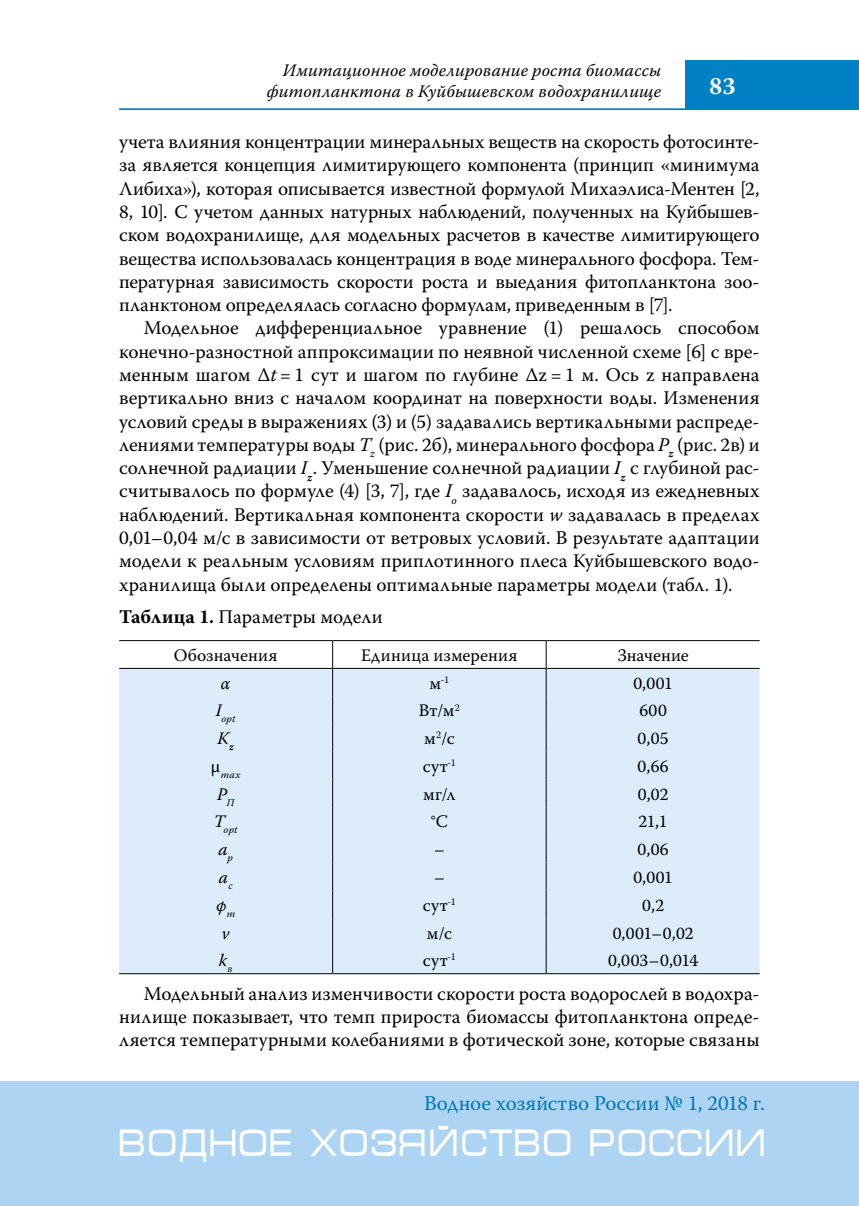
<style>
.page{position:relative;width:859px;height:1206px;background:#fff}
.page>*{position:absolute;margin:0;border:0;box-sizing:border-box;transform-origin:0 0}
.t1{font:38.5px "Micra";color:#fff;scale:.81 1}
.t2{font:700 24.5px "Warnock Pro";color:#fff}
.t3{font:21px "Warnock Pro";color:#0077b6}
.t4{font:19.25px/23.3px "Warnock Pro";color:#000;text-align:justify}
.t5{font:17.5px "Warnock Pro";letter-spacing:.01em;color:#000}
.t6{font:italic 17.5px/21px "Warnock Pro";letter-spacing:.01em;color:#000;text-align:right}
.t7{font:italic 10.15px "Warnock Pro";letter-spacing:.02em;color:#000}
.t8{font:10.15px "Warnock Pro";color:#000}
.s1{font-style:italic}
.s2{font-weight:700}
.s3{font-size:17.5px}
</style>
<div class="page">
<hr style="left:119px;top:108px;width:739px;height:2px;background:#0080c5">
<div style="left:685px;top:60px;width:173px;height:50px;background:#0080c5"></div>
<div style="left:0;top:1081px;width:858px;height:124px;background:#add4f3"></div>
<div style="left:119px;top:669px;width:640px;height:304px;background:#dcecfa"></div>
<hr style="left:119px;top:640px;width:213px;height:1px;background:#000">
<hr style="left:332px;top:640px;width:214px;height:1px;background:#000">
<hr style="left:546px;top:640px;width:213px;height:1px;background:#000">
<hr style="left:119px;top:668px;width:213px;height:1px;background:#000">
<hr style="left:332px;top:668px;width:214px;height:1px;background:#000">
<hr style="left:546px;top:668px;width:213px;height:1px;background:#000">
<hr style="left:119px;top:973px;width:213px;height:1px;background:#000">
<hr style="left:332px;top:973px;width:214px;height:1px;background:#000">
<hr style="left:546px;top:973px;width:213px;height:1px;background:#000">
<svg style="left:332px;top:641px;width:1px;height:332px"></svg>
<svg style="left:545px;top:641px;width:1px;height:332px"></svg>
<p class="t6" style="left:267px;top:60px;width:395px">Имитационное моделирование роста биомассы фитопланктона в Куйбышевском водохранилище</p>
<p class="t2" style="left:708px;top:71px;width:28px">83</p>
<p class="t4" style="left:119px;top:130px;width:641px">учета влияния концентрации минеральных веществ на скорость фотосинте&shy;за является концепция лимитирующего компонента (принцип «минимума Либиха»), которая описывается известной формулой Михаэлиса-Ментен [2, 8, 10]. С учетом данных натурных наблюдений, полученных на Куйбышев&shy;ском водохранилище, для модельных расчетов в качестве лимитирующего вещества использовалась концентрация в воде минерального фосфора. Тем&shy;пературная зависимость скорости роста и выедания фитопланктона зоо&shy;планктоном определялась согласно формулам, приведенным в [7].</p>
<p class="t4" style="left:119px;top:316px;width:641px;text-indent:25px">Модельное дифференциальное уравнение (1) решалось способом конечно-разностной аппроксимации по неявной численной схеме [6] с вре&shy;менным шагом ∆<span class="s1">t</span> = 1 сут и шагом по глубине ∆z = 1 м. Ось z направлена вертикально вниз с началом координат на поверхности воды. Изменения условий среды в выражениях (3) и (5) задавались вертикальными распреде&shy;лениями температуры воды <span class="s1">T</span><sub>z</sub> (рис. 2б), минерального фосфора <span class="s1">P</span><sub>z</sub> (рис. 2в) и солнечной радиации <span class="s1">I</span><sub>z</sub>. Уменьшение солнечной радиации <span class="s1">I</span><sub>z</sub> с глубиной рас&shy;считывалось по формуле (4) [3, 7], где <span class="s1">I</span><sub>o</sub> задавалось, исходя из ежедневных наблюдений. Вертикальная компонента скорости <span class="s1">w</span> задавалась в пределах 0,01–0,04 м/с в зависимости от ветровых условий. В результате адаптации модели к реальным условиям приплотинного плеса Куйбышевского водо&shy;хранилища были определены оптимальные параметры модели (табл. 1).</p>
<p class="t4" style="left:119px;top:605px;width:265px"><span class="s2">Таблица 1.</span> Параметры модели</p>
<p class="t5" style="left:174px;top:644px;width:105px">Обозначения</p>
<p class="t5" style="left:361px;top:644px;width:158px">Единица измерения</p>
<p class="t5" style="left:617px;top:644px;width:73px">Значение</p>
<p class="t6" style="left:221px;top:672px;width:11px">α</p>
<p class="t8" style="left:429px;top:673px;width:21px"><span class="s3">м</span>-1</p>
<p class="t5" style="left:633px;top:672px;width:41px">0,001</p>
<p class="t7" style="left:216px;top:713px;width:21px"><sup>I</sup>opt</p>
<p class="t5" style="left:418px;top:700px;width:43px">Bт/м<sup>2</sup></p>
<p class="t5" style="left:639px;top:700px;width:29px">600</p>
<p class="t6" style="left:217px;top:727px;width:18px">K<sub>z</sub></p>
<p class="t5" style="left:424px;top:728px;width:32px">м<sup>2</sup>/с</p>
<p class="t5" style="left:637px;top:728px;width:33px">0,05</p>
<p class="t7" style="left:211px;top:768px;width:31px"><sup>µ</sup>max</p>
<p class="t5" style="left:422px;top:755px;width:35px">сут<sup>-1</sup></p>
<p class="t5" style="left:637px;top:755px;width:33px">0,66</p>
<p class="t6" style="left:217px;top:783px;width:19px">P<sub>П</sub></p>
<p class="t5" style="left:423px;top:783px;width:34px">мг/л</p>
<p class="t5" style="left:637px;top:783px;width:32px">0,02</p>
<p class="t7" style="left:214px;top:823px;width:25px"><sup>T</sup>opt</p>
<p class="t5" style="left:430px;top:811px;width:19px">°C</p>
<p class="t5" style="left:638px;top:811px;width:31px">21,1</p>
<p class="t6" style="left:218px;top:838px;width:16px">a<sub>p</sub></p>
<p class="t5" style="left:434px;top:839px;width:12px">–</p>
<p class="t5" style="left:637px;top:839px;width:33px">0,06</p>
<p class="t6" style="left:219px;top:866px;width:15px">a<sub>c</sub></p>
<p class="t5" style="left:434px;top:866px;width:12px">–</p>
<p class="t5" style="left:633px;top:866px;width:41px">0,001</p>
<p class="t6" style="left:216px;top:894px;width:20px">φ<sub>m</sub></p>
<p class="t5" style="left:422px;top:894px;width:35px">сут<sup>-1</sup></p>
<p class="t5" style="left:642px;top:894px;width:24px">0,2</p>
<p class="t6" style="left:222px;top:922px;width:9px">v</p>
<p class="t5" style="left:426px;top:922px;width:27px">м/с</p>
<p class="t5" style="left:612px;top:922px;width:82px">0,001–0,02</p>
<p class="t6" style="left:219px;top:949px;width:15px">k<sub>в</sub></p>
<p class="t5" style="left:422px;top:950px;width:35px">сут<sup>-1</sup></p>
<p class="t5" style="left:608px;top:950px;width:91px">0,003–0,014</p>
<p class="t4" style="left:119px;top:982px;width:641px;text-indent:25px">Модельный анализ изменчивости скорости роста водорослей в водохра&shy;нилище показывает, что темп прироста биомассы фитопланктона опреде&shy;ляется температурными колебаниями в фотической зоне, которые связаны</p>
<p class="t3" style="left:424px;top:1090px;width:342px">Водное хозяйство России № 1, 2018 г.</p>
<h1 class="t1" style="left:119px;top:1122px;width:801px">ВОДНОЕ ХОЗЯЙСТВО РОССИИ</h1>
</div>
